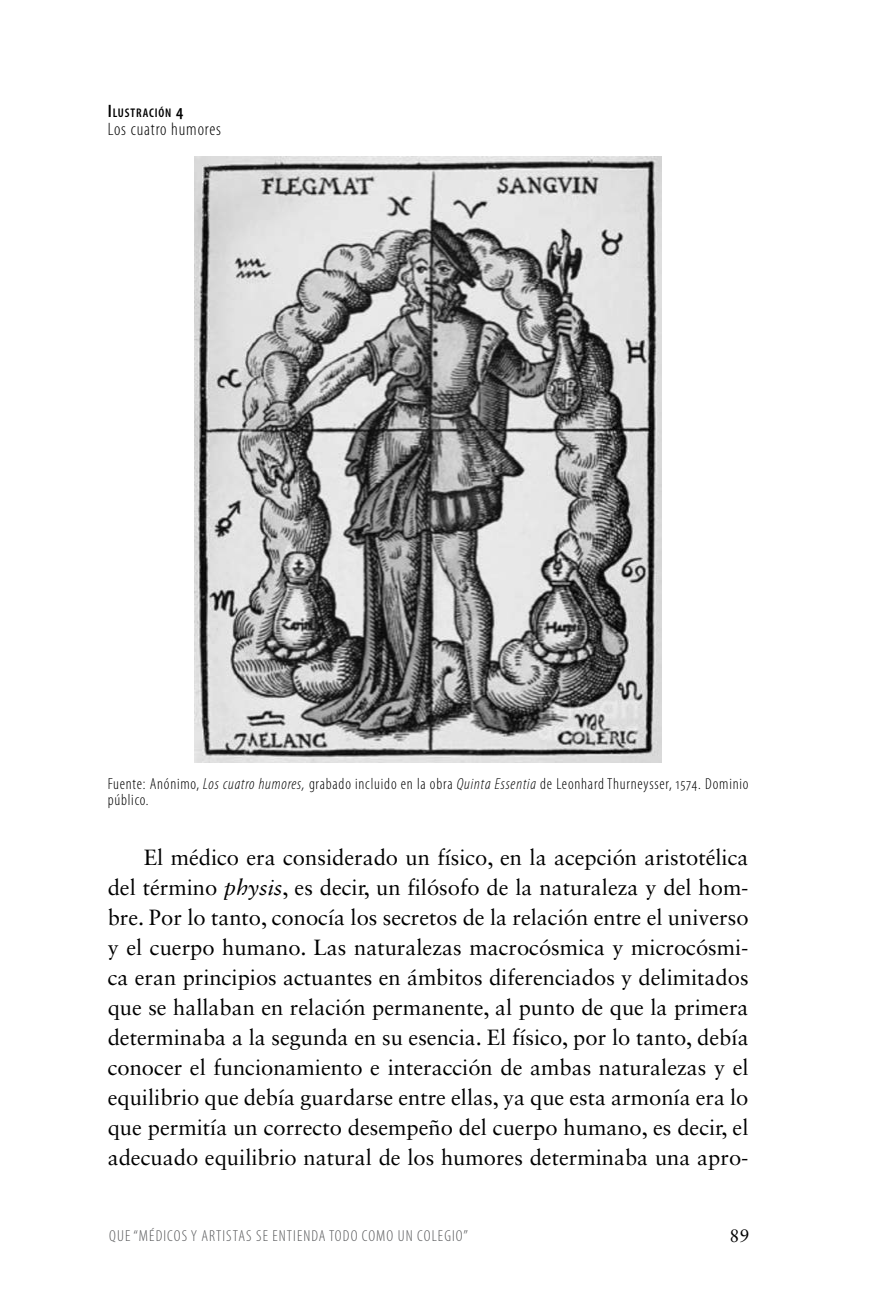
<style>
.page{position:relative;width:879px;height:1304px;background:#fff}
.page>*{position:absolute;margin:0;border:0;box-sizing:border-box;transform-origin:0 0}
.t1{font:22px/30px "Sabon LT Std";color:#000;text-align:justify}
.t2{font:300 condensed 18px "Myriad Pro";letter-spacing:.05em;color:#000}
.t3{font:18px "Sabon LT Std";color:#000}
.t4{font:300 condensed 16px/16px "Myriad Pro";letter-spacing:.05em;color:#000}
.t5{font:300 condensed 16px "Myriad Pro";letter-spacing:.07em;color:#58595b}
.t6{font:600 condensed 12.6px "Myriad Pro";letter-spacing:.07em;color:#000}
.s1{font-size:18px}
.s2{font-style:italic}
</style>
<div class="page">
<img style="left:195px;top:156px;width:466px;height:607px">
<p class="t6" style="left:108px;top:105px;width:77px"><span class="s1">I</span>LUSTRACIÓN <span class="s1">4</span></p>
<p class="t2" style="left:108px;top:119px;width:115px">Los cuatro humores</p>
<p class="t4" style="left:108px;top:776px;width:642px">Fuente: Anónimo, <span class="s2">Los cuatro humores,</span> grabado incluido en la obra <span class="s2">Quinta Essentia</span> de Leonhard Thurneysser, 1574. Dominio público.</p>
<p class="t1" style="left:108px;top:842px;width:642px;text-indent:36px">El médico era considerado un físico, en la acepción aristotélica del término <span class="s2">physis</span>, es decir, un filósofo de la naturaleza y del hom&shy;bre. Por lo tanto, conocía los secretos de la relación entre el universo y el cuerpo humano. Las naturalezas macrocósmica y microcósmi&shy;ca eran principios actuantes en ámbitos diferenciados y delimitados que se hallaban en relación permanente, al punto de que la primera determinaba a la segunda en su esencia. El físico, por lo tanto, debía conocer el funcionamiento e interacción de ambas naturalezas y el equilibrio que debía guardarse entre ellas, ya que esta armonía era lo que permitía un correcto desempeño del cuerpo humano, es decir, el adecuado equilibrio natural de los humores determinaba una apro-</p>
<p class="t5" style="left:109px;top:1226px;width:360px">QUE “MÉDICOS Y ARTISTAS SE ENTIENDA TODO COMO UN COLEGIO”</p>
<p class="t3" style="left:729px;top:1225px;width:22px">89</p>
</div>
